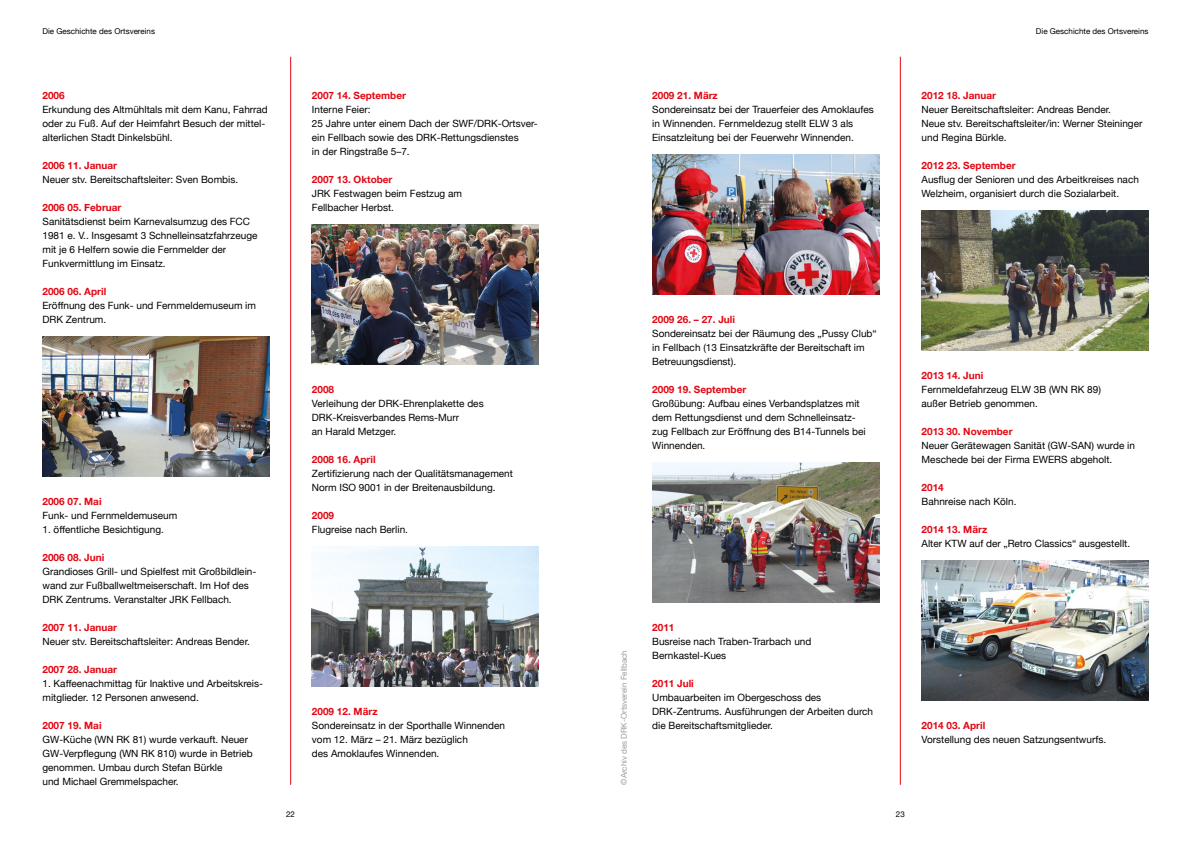
<style>
.page{position:relative;width:1191px;height:842px;background:#fff}
.page>*{position:absolute;margin:0;border:0;box-sizing:border-box;transform-origin:0 0}
.t1{font:10px/14px "Helvetica Neue";color:#000}
.t2{font:700 10px "Helvetica Neue";color:#e30613}
.t3{font:8px "Helvetica Neue";color:#000}
.t4{font:8px "Helvetica Neue";color:#9d9d9c}
</style>
<div class="page">
<hr style="left:290px;top:57px;width:1px;height:728px;background:#e30613">
<hr style="left:900px;top:57px;width:1px;height:728px;background:#e30613">
<img style="left:921px;top:561px;width:227px;height:140px">
<img style="left:43px;top:337px;width:226px;height:140px">
<img style="left:652px;top:155px;width:227px;height:140px">
<img style="left:312px;top:547px;width:227px;height:139px">
<img style="left:652px;top:463px;width:227px;height:140px">
<img style="left:921px;top:211px;width:227px;height:140px">
<img style="left:312px;top:225px;width:227px;height:140px">
<p class="t3" style="left:43px;top:25px;width:114px">Die Geschichte des Ortsvereins</p>
<p class="t3" style="left:1036px;top:25px;width:114px">Die Geschichte des Ortsvereins</p>
<p class="t2" style="left:43px;top:87px;width:24px">2006</p>
<p class="t1" style="left:43px;top:103px;width:227px">Erkundung des Altmühltals mit dem Kanu, Fahrrad oder zu Fuß. Auf der Heimfahrt Besuch der mittel&shy;alterlichen Stadt Dinkelsbühl.</p>
<p class="t2" style="left:43px;top:157px;width:76px">2006 11. Januar</p>
<p class="t1" style="left:43px;top:173px;width:197px">Neuer stv. Bereitschaftsleiter: Sven Bombis.</p>
<p class="t2" style="left:43px;top:199px;width:80px">2006 05. Februar</p>
<p class="t1" style="left:43px;top:215px;width:216px">Sanitätsdienst beim Karnevalsumzug des FCC 1981 e. V.. Insgesamt 3 Schnelleinsatzfahrzeuge mit je 6 Helfern sowie die Fernmelder der Funkvermittlung im Einsatz.</p>
<p class="t2" style="left:43px;top:283px;width:65px">2006 06. April</p>
<p class="t1" style="left:43px;top:299px;width:215px">Eröffnung des Funk- und Fernmeldemuseum im<br>DRK Zentrum.</p>
<p class="t2" style="left:43px;top:493px;width:61px">2006 07. Mai</p>
<p class="t1" style="left:43px;top:509px;width:136px">Funk- und Fernmeldemuseum</p>
<p class="t1" style="left:43px;top:523px;width:123px">1. öffentliche Besichtigung.</p>
<p class="t2" style="left:43px;top:549px;width:63px">2006 08. Juni</p>
<p class="t1" style="left:43px;top:565px;width:215px">Grandioses Grill- und Spielfest mit Großbildlein&shy;wand zur Fußballweltmeiserschaft. Im Hof des<br>DRK Zentrums. Veranstalter JRK Fellbach.</p>
<p class="t2" style="left:43px;top:619px;width:76px">2007 11. Januar</p>
<p class="t1" style="left:43px;top:635px;width:209px">Neuer stv. Bereitschaftsleiter: Andreas Bender.</p>
<p class="t2" style="left:43px;top:661px;width:76px">2007 28. Januar</p>
<p class="t1" style="left:43px;top:677px;width:222px">1. Kaffeenachmittag für Inaktive und Arbeitskreis&shy;mitglieder. 12 Personen anwesend.</p>
<p class="t2" style="left:43px;top:717px;width:61px">2007 19. Mai</p>
<p class="t1" style="left:43px;top:733px;width:212px">GW-Küche (WN RK 81) wurde verkauft. Neuer GW-Verpflegung (WN RK 810) wurde in Betrieb genommen. Umbau durch Stefan Bürkle<br>und Michael Gremmelspacher.</p>
<p class="t2" style="left:312px;top:87px;width:96px">2007 14. September</p>
<p class="t1" style="left:312px;top:103px;width:227px">Interne Feier:<br>25 Jahre unter einem Dach der SWF/DRK-Ortsver&shy;ein Fellbach sowie des DRK-Rettungsdienstes<br>in der Ringstraße 5–7.</p>
<p class="t2" style="left:312px;top:171px;width:82px">2007 13. Oktober</p>
<p class="t1" style="left:312px;top:187px;width:152px">JRK Festwagen beim Festzug am<br>Fellbacher Herbst.</p>
<p class="t2" style="left:652px;top:87px;width:67px">2009 21. März</p>
<p class="t1" style="left:652px;top:103px;width:223px">Sondereinsatz bei der Trauerfeier des Amoklaufes in Winnenden. Fernmeldezug stellt ELW 3 als<br>Einsatzleitung bei der Feuerwehr Winnenden.</p>
<p class="t2" style="left:921px;top:87px;width:76px">2012 18. Januar</p>
<p class="t1" style="left:921px;top:103px;width:222px">Neuer Bereitschaftsleiter: Andreas Bender.<br>Neue stv. Bereitschaftsleiter/in: Werner Steininger und Regina Bürkle.</p>
<p class="t2" style="left:921px;top:157px;width:96px">2012 23. September</p>
<p class="t1" style="left:921px;top:173px;width:219px">Ausflug der Senioren und des Arbeitkreises nach<br>Welzheim, organisiert durch die Sozialarbeit.</p>
<p class="t2" style="left:312px;top:381px;width:24px">2008</p>
<p class="t1" style="left:312px;top:397px;width:173px">Verleihung der DRK-Ehrenplakette des<br>DRK-Kreisverbandes Rems-Murr<br>an Harald Metzger.</p>
<p class="t2" style="left:312px;top:451px;width:65px">2008 16. April</p>
<p class="t1" style="left:312px;top:467px;width:202px">Zertifizierung nach der Qualitätsmanagement<br>Norm ISO 9001 in der Breitenausbildung.</p>
<p class="t2" style="left:312px;top:507px;width:24px">2009</p>
<p class="t1" style="left:312px;top:523px;width:98px">Flugreise nach Berlin.</p>
<p class="t2" style="left:652px;top:311px;width:84px">2009 26. – 27. Juli</p>
<p class="t1" style="left:652px;top:327px;width:226px">Sondereinsatz bei der Räumung des „Pussy Club“ in Fellbach (13 Einsatzkräfte der Bereitschaft im<br>Betreuungsdienst).</p>
<p class="t2" style="left:652px;top:381px;width:96px">2009 19. September</p>
<p class="t1" style="left:652px;top:397px;width:215px">Großübung: Aufbau eines Verbandsplatzes mit dem Rettungsdienst und dem Schnelleinsatz&shy;zug Fellbach zur Eröffnung des B14-Tunnels bei Winnenden.</p>
<p class="t2" style="left:921px;top:367px;width:63px">2013 14. Juni</p>
<p class="t1" style="left:921px;top:383px;width:181px">Fernmeldefahrzeug ELW 3B (WN RK 89) außer Betrieb genommen.</p>
<p class="t2" style="left:921px;top:423px;width:92px">2013 30. November</p>
<p class="t1" style="left:921px;top:439px;width:215px">Neuer Gerätewagen Sanität (GW-SAN) wurde in<br>Meschede bei der Firma EWERS abgeholt.</p>
<p class="t2" style="left:921px;top:479px;width:24px">2014</p>
<p class="t1" style="left:921px;top:495px;width:96px">Bahnreise nach Köln.</p>
<p class="t2" style="left:921px;top:521px;width:67px">2014 13. März</p>
<p class="t1" style="left:921px;top:537px;width:210px">Alter KTW auf der „Retro Classics“ ausgestellt.</p>
<p class="t2" style="left:312px;top:703px;width:67px">2009 12. März</p>
<p class="t1" style="left:312px;top:719px;width:194px">Sondereinsatz in der Sporthalle Winnenden vom 12. März – 21. März bezüglich<br>des Amoklaufes Winnenden.</p>
<p class="t4" style="left:618px;top:785px;width:136px;rotate:-90deg">©Archiv des DRK-Ortsverein Fellbach</p>
<p class="t2" style="left:652px;top:619px;width:24px">2011</p>
<p class="t1" style="left:652px;top:635px;width:161px">Busreise nach Traben-Trarbach und<br>Bernkastel-Kues</p>
<p class="t2" style="left:652px;top:675px;width:43px">2011 Juli</p>
<p class="t1" style="left:652px;top:691px;width:222px">Umbauarbeiten im Obergeschoss des<br>DRK-Zentrums. Ausführungen der Arbeiten durch die Bereitschaftsmitglieder.</p>
<p class="t3" style="left:286px;top:808px;width:10px">22</p>
<p class="t3" style="left:896px;top:808px;width:10px">23</p>
<p class="t2" style="left:921px;top:717px;width:65px">2014 03. April</p>
<p class="t1" style="left:921px;top:733px;width:186px">Vorstellung des neuen Satzungsentwurfs.</p>
</div>
